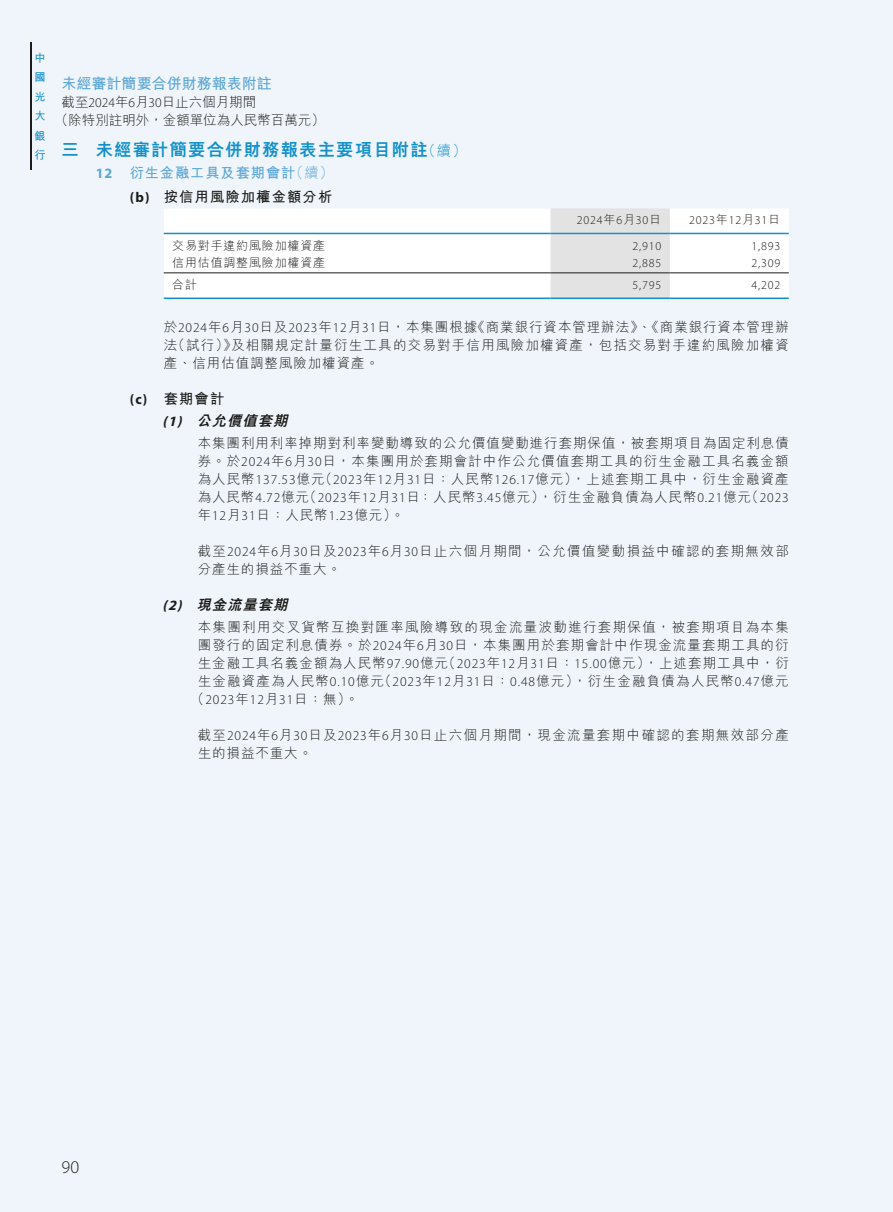
<style>
.page{position:relative;width:893px;height:1212px;background:#eff5fa}
.page>*{position:absolute;margin:0;border:0;box-sizing:border-box;transform-origin:0 0}
.t1{font:300 18px "Myriad Pro";color:#1c1c1b}
.t2{font:800 17.25px "M Hei HK";letter-spacing:.075em;color:#1591ca}
.t3{font:700 15px "M Hei HK";color:#5da6d5}
.t4{font:700 14.25px/24.5px "M Hei HK";letter-spacing:.075em;color:#5da6d5;text-align:right}
.t5{font:italic 800 14.25px/22.2px "M Hei HK";color:#1c1c1b}
.t6{font:300 13.5px/18px "M Hei HK";letter-spacing:.08em;color:#1c1c1b;text-align:justify}
.t7{font:300 13.5px/18px "M Hei HK";letter-spacing:.1em;color:#1c1c1b}
.t8{font:300 13.5px/18px "M Hei HK";color:#1c1c1b}
.t9{font:300 12px "Myriad Pro";letter-spacing:.07em;color:#1c1c1b}
.t10{font:300 12px "M Hei HK";letter-spacing:.07em;color:#1c1c1b}
.t11{font:700 11.25px/19.5px "M Hei HK";color:#1591ca;text-align:justify}
.s1{font-family:"Myriad Pro"}
.s2{font-weight:300;font-size:14.25px}
.s3{font-weight:300}
.s4{font-family:"Myriad Pro";color:#1c1c1b}
.s5{color:#1c1c1b}
.s6{font-family:"M Hei HK"}
.s7{font-family:"Myriad Pro";font-weight:700;font-style:normal}
.s8{font-weight:700;font-style:normal}
.s9{font-family:"Myriad Pro";font-weight:700}
</style>
<div class="page">
<hr style="left:30px;top:43px;width:1px;height:127px;background:#1c1c1b">
<div style="left:164px;top:209px;width:625px;height:88px;background:#fff"></div>
<div style="left:551px;top:208px;width:119px;height:89px;background:#e3e3e3"></div>
<hr style="left:164px;top:233px;width:387px;height:1px;background:#1591ca">
<hr style="left:551px;top:233px;width:119px;height:1px;background:#1591ca">
<hr style="left:670px;top:233px;width:119px;height:1px;background:#1591ca">
<hr style="left:164px;top:272px;width:387px;height:1px;background:#1c1c1b">
<hr style="left:551px;top:272px;width:119px;height:1px;background:#1c1c1b">
<hr style="left:670px;top:272px;width:119px;height:1px;background:#1c1c1b">
<hr style="left:164px;top:297px;width:387px;height:2px;background:#1591ca">
<hr style="left:551px;top:297px;width:119px;height:2px;background:#1591ca">
<hr style="left:670px;top:297px;width:119px;height:2px;background:#1591ca">
<p class="t11" style="left:35px;top:47px;width:13px">中國光大銀行</p>
<p class="t3" style="left:62px;top:72px;width:211px">未經審計簡要合併財務報表附註</p>
<p class="t8" style="left:55px;top:93px;width:271px;text-indent:7px">截至<span class="s1">2024</span>年<span class="s1">6</span>月<span class="s1">30</span>日止六個月期間<br>（除特別註明外，金額單位為人民幣百萬元）</p>
<p class="t2" style="left:62px;top:137px;width:406px">三 未經審計簡要合併財務報表主要項目附註<span class="s2">（續）</span></p>
<p class="t4" style="left:96px;top:160px;width:240px"><span class="s1">12</span> 衍生金融工具及套期會計<span class="s3">（續）</span><span class="s4">(b)</span> <span class="s5">按信用風險加權金額分析</span></p>
<p class="t9" style="left:577px;top:213px;width:86px">2024<span class="s6">年</span>6<span class="s6">月</span>30<span class="s6">日</span></p>
<p class="t9" style="left:689px;top:213px;width:92px">2023<span class="s6">年</span>12<span class="s6">月</span>31<span class="s6">日</span></p>
<p class="t10" style="left:172px;top:237px;width:154px">交易對手違約風險加權資產</p>
<p class="t9" style="left:632px;top:239px;width:30px">2,910</p>
<p class="t9" style="left:751px;top:239px;width:30px">1,893</p>
<p class="t10" style="left:172px;top:254px;width:154px">信用估值調整風險加權資產</p>
<p class="t9" style="left:632px;top:256px;width:30px">2,885</p>
<p class="t9" style="left:751px;top:256px;width:30px">2,309</p>
<p class="t10" style="left:172px;top:276px;width:26px">合計</p>
<p class="t9" style="left:632px;top:278px;width:30px">5,795</p>
<p class="t9" style="left:751px;top:278px;width:30px">4,202</p>
<p class="t6" style="left:164px;top:317px;width:627px">於<span class="s1">2024</span>年<span class="s1">6</span>月<span class="s1">30</span>日及<span class="s1">2023</span>年<span class="s1">12</span>月<span class="s1">31</span>日，本集團根據《商業銀行資本管理辦法》、《商業銀行資本管理辦法（試行）》及相關規定計量衍生工具的交易對手信用風險加權資產，包括交易對手違約風險加權資產、信用估值調整風險加權資產。</p>
<p class="t5" style="left:163px;top:386px;width:130px;text-indent:-33px"><span class="s7">(c)</span> <span class="s8">套期會計<br></span><span class="s9">(1)</span> 公允價值套期</p>
<p class="t6" style="left:198px;top:434px;width:593px">本集團利用利率掉期對利率變動導致的公允價值變動進行套期保值，被套期項目為固定利息債券。於<span class="s1">2024</span>年<span class="s1">6</span>月<span class="s1">30</span>日，本集團用於套期會計中作公允價值套期工具的衍生金融工具名義金額為人民幣<span class="s1">137.53</span>億元（<span class="s1">2023</span>年<span class="s1">12</span>月<span class="s1">31</span>日：人民幣<span class="s1">126.17</span>億元），上述套期工具中，衍生金融資產為人民幣<span class="s1">4.72</span>億元（<span class="s1">2023</span>年<span class="s1">12</span>月<span class="s1">31</span>日：人民幣<span class="s1">3.45</span>億元），衍生金融負債為人民幣<span class="s1">0.21</span>億元（<span class="s1">2023</span>年<span class="s1">12</span>月<span class="s1">31</span>日：人民幣<span class="s1">1.23</span>億元）。</p>
<p class="t7" style="left:198px;top:542px;width:593px">截至<span class="s1">2024</span>年<span class="s1">6</span>月<span class="s1">30</span>日及<span class="s1">2023</span>年<span class="s1">6</span>月<span class="s1">30</span>日止六個月期間，公允價值變動損益中確認的套期無效部分產生的損益不重大。</p>
<p class="t5" style="left:163px;top:593px;width:130px"><span class="s9">(2)</span> 現金流量套期</p>
<p class="t7" style="left:198px;top:618px;width:593px">本集團利用交叉貨幣互換對匯率風險導致的現金流量波動進行套期保值，被套期項目為本集</p>
<p class="t6" style="left:198px;top:636px;width:592px">團發行的固定利息債券。於<span class="s1">2024</span>年<span class="s1">6</span>月<span class="s1">30</span>日，本集團用於套期會計中作現金流量套期工具的衍</p>
<p class="t6" style="left:198px;top:654px;width:593px">生金融工具名義金額為人民幣<span class="s1">97.90</span>億元（<span class="s1">2023</span>年<span class="s1">12</span>月<span class="s1">31</span>日：<span class="s1">15.00</span>億元），上述套期工具中，衍</p>
<p class="t6" style="left:198px;top:672px;width:593px">生金融資產為人民幣<span class="s1">0.10</span>億元（<span class="s1">2023</span>年<span class="s1">12</span>月<span class="s1">31</span>日：<span class="s1">0.48</span>億元），衍生金融負債為人民幣<span class="s1">0.47</span>億元</p>
<p class="t6" style="left:191px;top:690px;width:169px">（<span class="s1">2023</span>年<span class="s1">12</span>月<span class="s1">31</span>日：無）。</p>
<p class="t7" style="left:198px;top:726px;width:593px">截至<span class="s1">2024</span>年<span class="s1">6</span>月<span class="s1">30</span>日及<span class="s1">2023</span>年<span class="s1">6</span>月<span class="s1">30</span>日止六個月期間，現金流量套期中確認的套期無效部分產生的損益不重大。</p>
<h1 class="t1" style="left:62px;top:1156px;width:19px">90</h1>
</div>
